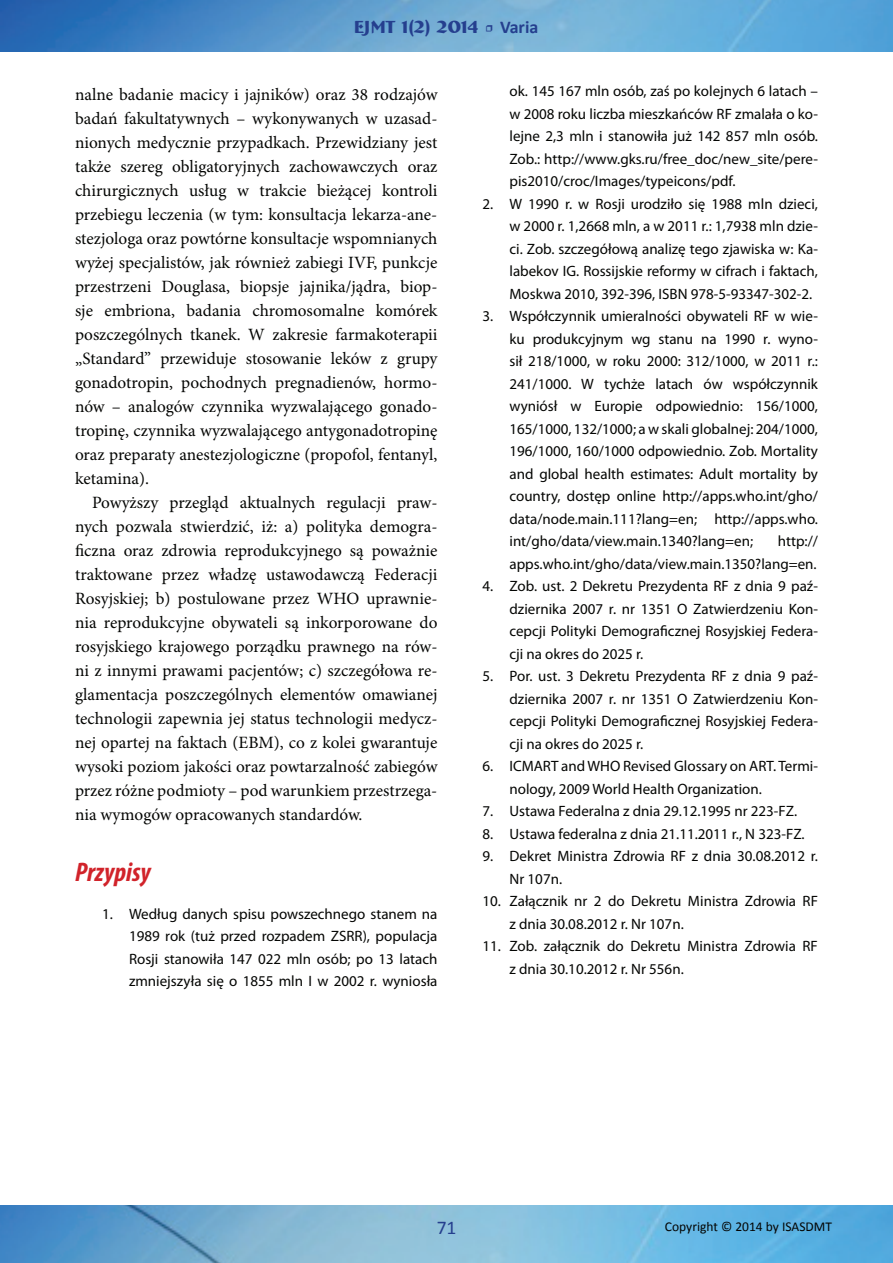
<style>
.page{position:relative;width:893px;height:1263px;background:#fff}
.page>*{position:absolute;margin:0;border:0;box-sizing:border-box;transform-origin:0 0}
.t1{font:italic 700 condensed 27px "Myriad Pro";color:#d1232a}
.t2{font:19.5px "Calibri";color:#253f8e}
.t3{font:700 18px "Bremen BT";color:#253f8e}
.t4{font:17.25px/24px "Minion Pro";color:#040503;text-align:justify}
.t5{font:15px/22.5px "Myriad Pro";color:#040503;text-align:justify}
.t6{font:13.5px "Calibri";color:#040503}
.s1{font-family:"Minion Pro";font-weight:400}
.s2{font-family:"Calibri"}
</style>
<div class="page">
<img style="left:0;top:0;width:893px;height:52px">
<img style="left:0;top:1205px;width:893px;height:58px">
<p class="t3" style="left:354px;top:16px;width:186px">EJMT 1(2) 2014 <span class="s1">•</span> <span class="s2">Varia</span></p>
<p class="t4" style="left:75px;top:82px;width:364px">nalne badanie macicy i jajników) oraz 38 rodzajów badań fakultatywnych – wykonywanych w uzasad&shy;nionych medycznie przypadkach. Przewidziany jest także szereg obligatoryjnych zachowawczych oraz chirurgicznych usług w trakcie bieżącej kontroli przebiegu leczenia (w tym: konsultacja lekarza-ane&shy;stezjologa oraz powtórne konsultacje wspomnianych wyżej specjalistów, jak również zabiegi IVF, punkcje przestrzeni Douglasa, biopsje jajnika/jądra, biop&shy;sje embriona, badania chromosomalne komórek poszczególnych tkanek. W zakresie farmakoterapii „Standard” przewiduje stosowanie leków z grupy gonadotropin, pochodnych pregnadienów, hormo&shy;nów – analogów czynnika wyzwalającego gonado&shy;tropinę, czynnika wyzwalającego antygonadotropinę oraz preparaty anestezjologiczne (propofol, fentanyl, ketamina).</p>
<p class="t4" style="left:75px;top:490px;width:364px;text-indent:17px">Powyższy przegląd aktualnych regulacji praw&shy;nych pozwala stwierdzić, iż: a) polityka demogra&shy;ficzna oraz zdrowia reprodukcyjnego są poważnie traktowane przez władzę ustawodawczą Federacji Rosyjskiej; b) postulowane przez WHO uprawnie&shy;nia reprodukcyjne obywateli są inkorporowane do rosyjskiego krajowego porządku prawnego na rów&shy;ni z innymi prawami pacjentów; c) szczegółowa re&shy;glamentacja poszczególnych elementów omawianej technologii zapewnia jej status technologii medycz&shy;nej opartej na faktach (EBM), co z kolei gwarantuje wysoki poziom jakości oraz powtarzalność zabiegów przez różne podmioty – pod warunkiem przestrzega&shy;nia wymogów opracowanych standardów.</p>
<h1 class="t1" style="left:75px;top:855px;width:77px">Przypisy</h1>
<p class="t5" style="left:129px;top:902px;width:310px;text-indent:-27px">1. Według danych spisu powszechnego stanem na 1989 rok (tuż przed rozpadem ZSRR), populacja Rosji stanowiła 147 022 mln osób; po 13 latach zmniejszyła się o 1855 mln I w 2002 r. wyniosła</p>
<p class="t5" style="left:509px;top:79px;width:310px">ok. 145 167 mln osób, zaś po kolejnych 6 latach – w 2008 roku liczba mieszkańców RF zmalała o ko&shy;lejne 2,3 mln i stanowiła już 142 857 mln osób.<br>Zob.: http://www.gks.ru/free_doc/new_site/pere&shy;pis2010/croc/Images/typeicons/pdf.</p>
<p class="t5" style="left:509px;top:192px;width:310px;text-indent:-27px">2. W 1990 r. w Rosji urodziło się 1988 mln dzieci, w 2000 r. 1,2668 mln, a w 2011 r.: 1,7938 mln dzie&shy;ci. Zob. szczegółową analizę tego zjawiska w: Ka&shy;labekov IG. Rossijskie reformy w cifrach i faktach, Moskwa 2010, 392-396, ISBN 978-5-93347-302-2.</p>
<p class="t5" style="left:509px;top:304px;width:310px;text-indent:-27px">3. Współczynnik umieralności obywateli RF w wie&shy;ku produkcyjnym wg stanu na 1990 r. wyno&shy;sił 218/1000, w roku 2000: 312/1000, w 2011 r.:<br>241/1000. W tychże latach ów współczynnik wyniósł w Europie odpowiednio: 156/1000, 165/1000, 132/1000; a w skali globalnej: 204/1000, 196/1000, 160/1000 odpowiednio. Zob. Mortality and global health estimates: Adult mortality by country, dostęp online http://apps.who.int/gho/ data/node.main.111?lang=en; http://apps.who. int/gho/data/view.main.1340?lang=en;</p>
<p class="t5" style="left:509px;top:529px;width:310px;text-align:right">http:// apps.who.int/gho/data/view.main.1350?lang=en.</p>
<p class="t5" style="left:509px;top:574px;width:310px;text-indent:-27px">4. Zob. ust. 2 Dekretu Prezydenta RF z dnia 9 paź&shy;dziernika 2007 r. nr 1351 O Zatwierdzeniu Kon&shy;cepcji Polityki Demograficznej Rosyjskiej Federa&shy;cji na okres do 2025 r.</p>
<p class="t5" style="left:509px;top:664px;width:310px;text-indent:-27px">5. Por. ust. 3 Dekretu Prezydenta RF z dnia 9 paź&shy;dziernika 2007 r. nr 1351 O Zatwierdzeniu Kon&shy;cepcji Polityki Demograficznej Rosyjskiej Federa&shy;cji na okres do 2025 r.</p>
<p class="t5" style="left:509px;top:754px;width:310px;text-indent:-27px">6. ICMART and WHO Revised Glossary on ART. Termi&shy;nology, 2009 World Health Organization.</p>
<p class="t5" style="left:482px;top:799px;width:316px">7. Ustawa Federalna z dnia 29.12.1995 nr 223-FZ.</p>
<p class="t5" style="left:482px;top:822px;width:324px">8. Ustawa federalna z dnia 21.11.2011 r., N 323-FZ.</p>
<p class="t5" style="left:509px;top:844px;width:310px;text-indent:-27px">9. Dekret Ministra Zdrowia RF z dnia 30.08.2012 r.<br>Nr 107n.</p>
<p class="t5" style="left:509px;top:889px;width:310px;text-indent:-27px">10. Załącznik nr 2 do Dekretu Ministra Zdrowia RF z dnia 30.08.2012 r. Nr 107n.</p>
<p class="t5" style="left:509px;top:934px;width:310px;text-indent:-27px">11. Zob. załącznik do Dekretu Ministra Zdrowia RF z dnia 30.10.2012 r. Nr 556n.</p>
<h2 class="t2" style="left:437px;top:1215px;width:21px">71</h2>
<p class="t6" style="left:665px;top:1218px;width:169px">Copyright © 2014 by ISASDMT</p>
</div>
